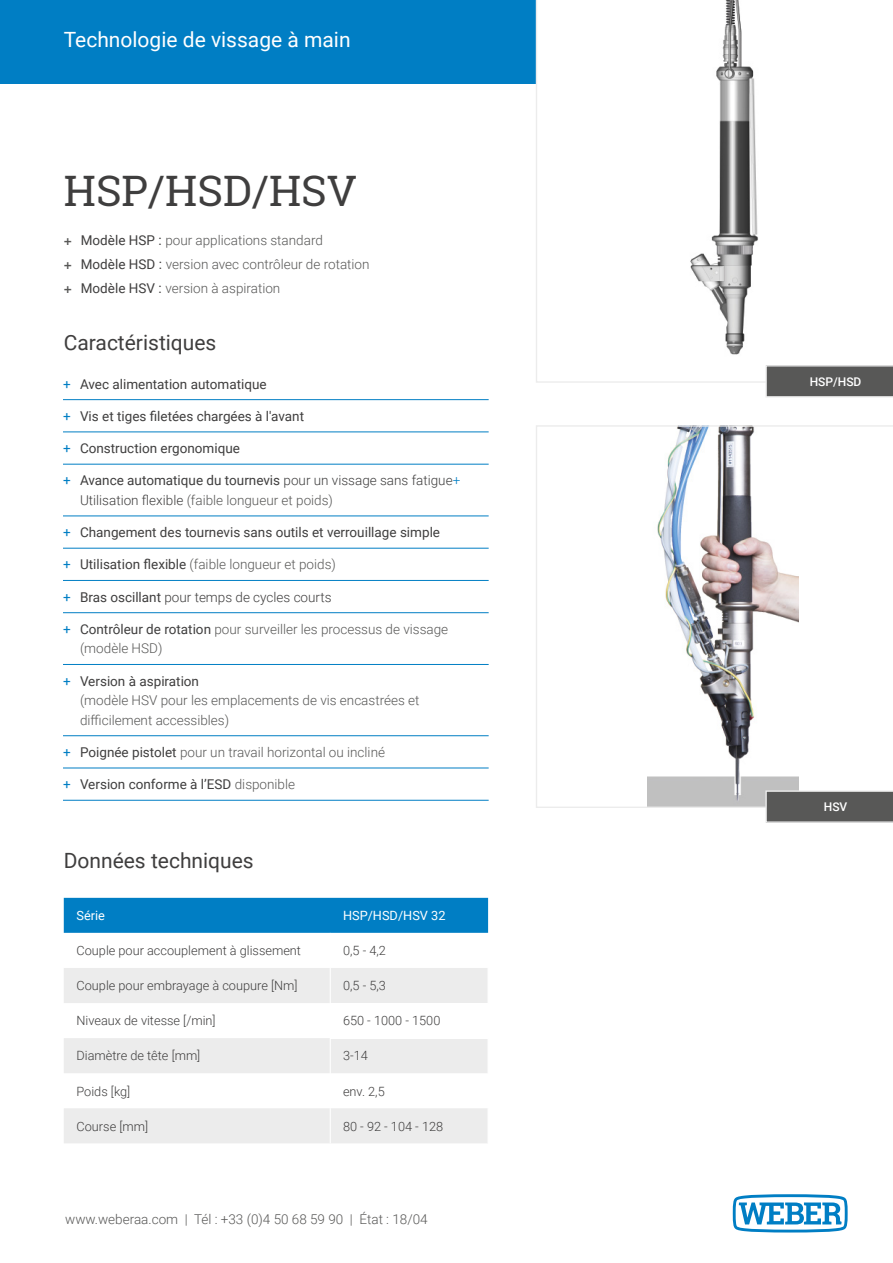
<style>
.page{position:relative;width:893px;height:1263px;background:#fff}
.page>*{position:absolute;margin:0;border:0;box-sizing:border-box;transform-origin:0 0}
.t1{font:42px "Roboto Slab";color:#3f3e3e}
.t2{font:21px "Roboto";color:#3f3e3e}
.t3{font:21px "Roboto";color:#fff}
.t4{font:300 13.5px/19.5px "Roboto";color:#585857}
.t5{font:13.5px "Roboto";color:#3f3e3e}
.t6{font:300 13.5px/19.5px "Roboto";color:#3f3e3e}
.t7{font:300 12.75px "Roboto";color:#3f3e3e}
.t8{font:12.75px "Roboto";color:#fff}
.t9{font:500 12px "Roboto";color:#fff}
.s1{font-family:"Helvetica Neue LT Std";font-weight:500}
.s2{font-weight:400;color:#3f3e3e}
.s3{color:#007ec4}
.s4{font-weight:400;color:#007ec4}
.s5{font-weight:400}
.s6{color:#585857}
.s7{font-weight:300;color:#585857}
</style>
<div class="page">
<div style="left:64px;top:898px;width:424px;height:35px;background:#007ec4"></div>
<svg style="left:64px;top:968px;width:423px;height:175px;fill:#ececec"></svg>
<div style="left:330px;top:1003px;width:158px;height:35px;background:#fff"></div>
<hr style="left:330px;top:968px;width:1px;height:35px;background:#fff">
<hr style="left:330px;top:1038px;width:1px;height:35px;background:#fff">
<hr style="left:330px;top:1073px;width:1px;height:35px;background:#fff">
<hr style="left:330px;top:1108px;width:1px;height:35px;background:#fff">
<svg style="left:733px;top:1194px;width:115px;height:38px"></svg>
<div style="left:0;top:0;width:536px;height:84px;background:#007ec4"></div>
<svg style="left:536px;top:0;width:229px;height:383px"></svg>
<svg style="left:536px;top:425px;width:357px;height:383px"></svg>
<hr style="left:63px;top:399px;width:426px;height:1px;background:#007ec4">
<hr style="left:63px;top:431px;width:426px;height:1px;background:#007ec4">
<hr style="left:63px;top:464px;width:426px;height:1px;background:#007ec4">
<hr style="left:63px;top:515px;width:426px;height:1px;background:#007ec4">
<hr style="left:63px;top:548px;width:426px;height:1px;background:#007ec4">
<hr style="left:63px;top:580px;width:426px;height:1px;background:#007ec4">
<hr style="left:63px;top:612px;width:426px;height:1px;background:#007ec4">
<hr style="left:63px;top:664px;width:426px;height:1px;background:#007ec4">
<hr style="left:63px;top:735px;width:426px;height:1px;background:#007ec4">
<hr style="left:63px;top:768px;width:426px;height:1px;background:#007ec4">
<hr style="left:63px;top:800px;width:426px;height:1px;background:#007ec4">
<svg style="left:765px;top:365px;width:128px;height:32px"></svg>
<svg style="left:765px;top:790px;width:128px;height:33px"></svg>
<h2 class="t3" style="left:64px;top:25px;width:288px">Technologie de vissage à main</h2>
<h1 class="t1" style="left:64px;top:162px;width:295px">HSP/HSD/HSV</h1>
<p class="t4" style="left:64px;top:228px;width:307px;line-height:23.7px"><span class="s1">+</span> <span class="s2">Modèle HSP :</span> pour applications standard<br><span class="s1">+</span> <span class="s2">Modèle HSD :</span> version avec contrôleur de rotation <span class="s1">+</span> <span class="s2">Modèle HSV :</span> version à aspiration</p>
<h2 class="t2" style="left:64px;top:327px;width:154px">Caractéristiques</h2>
<p class="t5" style="left:63px;top:374px;width:205px"><span class="s3">+</span> Avec alimentation automatique</p>
<p class="t5" style="left:63px;top:407px;width:243px"><span class="s3">+</span> Vis et tiges filetées chargées à l'avant</p>
<p class="t5" style="left:63px;top:439px;width:178px"><span class="s3">+</span> Construction ergonomique</p>
<p class="t6" style="left:80px;top:470px;width:382px;text-indent:-17px"><span class="s4">+</span> <span class="s5">Avance automatique du tournevis</span> pour un vissage sans fatigue<span class="s3">+<br></span>Utilisation flexible <span class="s6">(faible longueur et poids)</span></p>
<p class="t5" style="left:63px;top:523px;width:379px"><span class="s3">+</span> Changement des tournevis sans outils et verrouillage simple</p>
<p class="t4" style="left:63px;top:554px;width:274px"><span class="s4">+</span> <span class="s2">Utilisation flexible</span> (faible longueur et poids)</p>
<p class="t6" style="left:63px;top:587px;width:270px"><span class="s4">+</span> <span class="s5">Bras oscillant</span> pour temps de cycles courts</p>
<p class="t4" style="left:80px;top:619px;width:370px;text-indent:-17px"><span class="s4">+</span> <span class="s2">Contrôleur de rotation</span> pour surveiller les processus de vissage (modèle HSD)</p>
<p class="t4" style="left:80px;top:671px;width:341px;text-indent:-17px"><span class="s4">+</span> <span class="s2">Version à aspiration<br></span>(modèle HSV pour les emplacements de vis encastrées et difficilement accessibles)</p>
<p class="t4" style="left:63px;top:742px;width:324px"><span class="s4">+</span> <span class="s2">Poignée pistolet</span> pour un travail horizontal ou incliné</p>
<p class="t5" style="left:63px;top:775px;width:234px"><span class="s3">+</span> Version conforme à l’ESD <span class="s7">disponible</span></p>
<h2 class="t2" style="left:64px;top:846px;width:191px">Données techniques</h2>
<p class="t8" style="left:77px;top:907px;width:30px">Série</p>
<p class="t8" style="left:343px;top:907px;width:104px">HSP/HSD/HSV 32</p>
<p class="t7" style="left:77px;top:942px;width:226px">Couple pour accouplement à glissement</p>
<p class="t7" style="left:343px;top:942px;width:44px">0,5 - 4,2</p>
<p class="t7" style="left:77px;top:977px;width:222px">Couple pour embrayage à coupure [Nm]</p>
<p class="t7" style="left:343px;top:977px;width:44px">0,5 - 5,3</p>
<p class="t7" style="left:77px;top:1012px;width:141px">Niveaux de vitesse [/min]</p>
<p class="t7" style="left:343px;top:1012px;width:99px">650 - 1000 - 1500</p>
<p class="t7" style="left:77px;top:1047px;width:125px">Diamètre de tête [mm]</p>
<p class="t7" style="left:343px;top:1047px;width:26px">3-14</p>
<p class="t7" style="left:77px;top:1082px;width:55px">Poids [kg]</p>
<p class="t7" style="left:343px;top:1082px;width:43px">env. 2,5</p>
<p class="t7" style="left:77px;top:1117px;width:73px">Course [mm]</p>
<p class="t7" style="left:343px;top:1117px;width:102px">80 - 92 - 104 - 128</p>
<p class="t4" style="left:65px;top:1208px;width:364px">www.weberaa.com | Tél : +33 (0)4 50 68 59 90 | État : 18/04</p>
<p class="t9" style="left:810px;top:373px;width:53px">HSP/HSD</p>
<p class="t9" style="left:824px;top:798px;width:25px">HSV</p>
</div>
